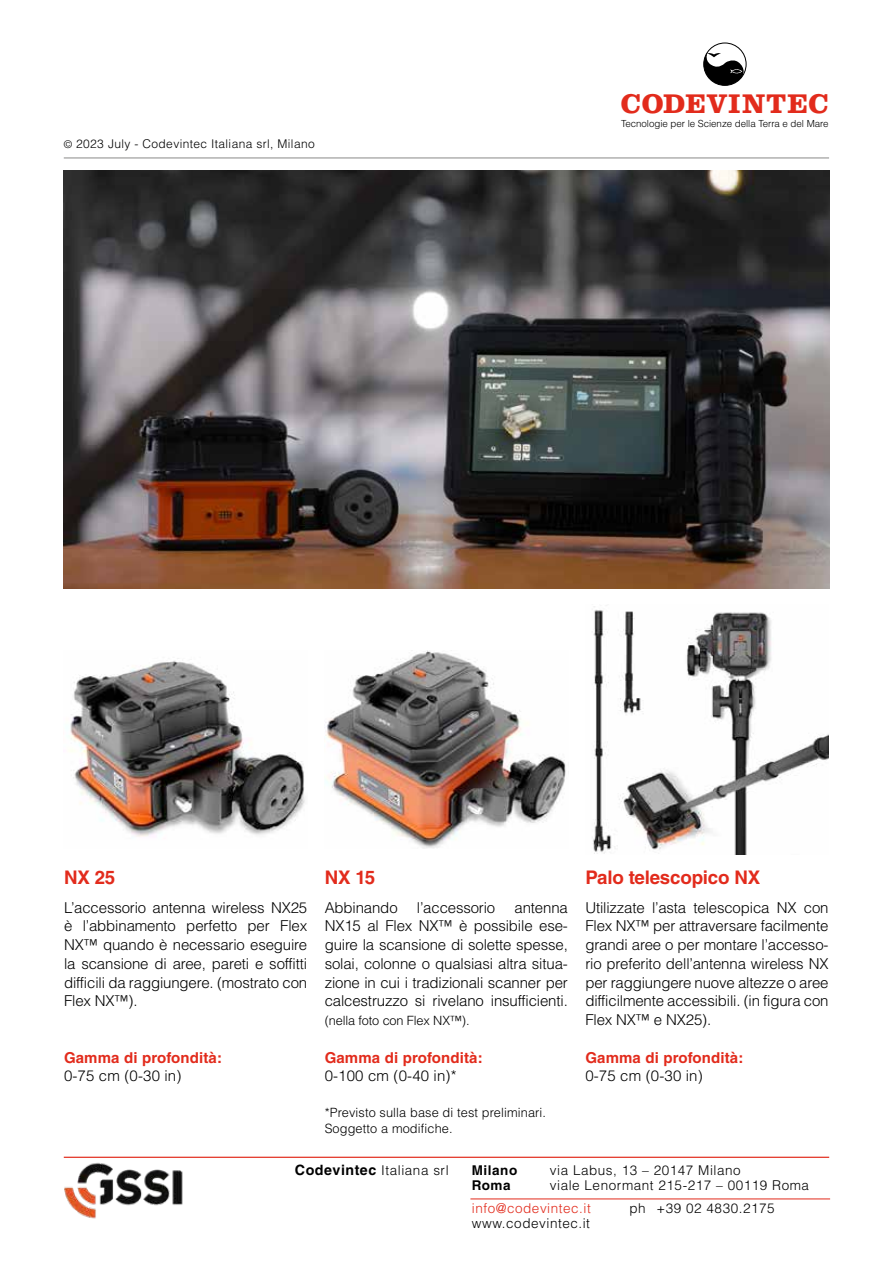
<style>
.page{position:relative;width:893px;height:1263px;background:#fff}
.page>*{position:absolute;margin:0;border:0;box-sizing:border-box;transform-origin:0 0}
.t1{font:700 28.05px "Clarendon LT Std";letter-spacing:.03em;color:#e22b1c}
.t2{font:700 18.75px "Helvetica LT Std";letter-spacing:-.01em;color:#e22b1c}
.t3{font:300 15px/18.8px "Helvetica LT Std";letter-spacing:-.01em;color:#000;text-align:justify}
.t4{font:700 15px "Helvetica LT Std";letter-spacing:.01em;color:#e22b1c}
.t5{font:300 13.5px "Helvetica LT Std";letter-spacing:.04em;color:#000}
.t6{font:300 13.5px "Helvetica LT Std";letter-spacing:.04em;color:#e22b1c}
.t7{font:700 13.5px "Helvetica LT Std";letter-spacing:.04em;color:#000}
.t8{font:300 12.75px/15.8px "Helvetica LT Std";letter-spacing:.01em;color:#000}
.t9{font:300 12.75px "Helvetica LT Std";letter-spacing:-.01em;color:#000}
.t10{font:300 12px "Helvetica LT Std";letter-spacing:.03em;color:#000}
.t11{font:300 9.75px "Helvetica LT Std";letter-spacing:-.005em;color:#000}
.s1{font-size:10.5px}
.s2{font-weight:700;font-size:14.25px}
</style>
<div class="page">
<hr style="left:470px;top:1198px;width:360px;height:1px;background:#e22b1c">
<img style="left:64px;top:1162px;width:119px;height:57px">
<hr style="left:64px;top:157px;width:765px;height:2px;background:#9d9d9c">
<hr style="left:64px;top:1157px;width:765px;height:1px;background:#e22b1c">
<svg style="left:704px;top:43px;width:42px;height:42px"></svg>
<div style="left:703px;top:43px;width:44px;height:43px;border:1px solid #000;border-radius:50%"></div>
<img style="left:64px;top:170px;width:765px;height:419px">
<img style="left:69px;top:658px;width:236px;height:179px">
<img style="left:325px;top:651px;width:241px;height:197px">
<img style="left:592px;top:606px;width:237px;height:249px">
<p class="t10" style="left:64px;top:136px;width:252px"><span class="s1">©</span> 2023 July - Codevintec Italiana srl, Milano</p>
<h1 class="t1" style="left:621px;top:87px;width:209px">CODEVINTEC</h1>
<p class="t11" style="left:621px;top:117px;width:209px">Tecnologie per le Scienze della Terra e del Mare</p>
<p class="t2" style="left:64px;top:866px;width:53px">NX 25</p>
<p class="t3" style="left:64px;top:898px;width:245px">L’accessorio antenna wireless NX25 è l’abbinamento perfetto per Flex NX™ quando è necessario eseguire la scansione di aree, pareti e soffitti difficili da raggiungere. (mostrato con Flex NX™).</p>
<p class="t4" style="left:64px;top:1048px;width:160px">Gamma di profondità:</p>
<p class="t3" style="left:64px;top:1066px;width:119px">0-75 cm (0-30 in)</p>
<p class="t2" style="left:325px;top:866px;width:52px">NX 15</p>
<p class="t3" style="left:325px;top:898px;width:74px">Abbinando</p>
<p class="t3" style="left:417px;top:898px;width:80px">l’accessorio</p>
<p class="t3" style="left:325px;top:898px;width:245px;text-indent:190px">antenna NX15 al Flex NX™ è possibile ese&shy;guire la scansione di solette spesse, solai, colonne o qualsiasi altra situa&shy;zione in cui i tradizionali scanner per calcestruzzo si rivelano insufficienti.</p>
<p class="t9" style="left:325px;top:1013px;width:146px">(nella foto con Flex NX™).</p>
<p class="t4" style="left:325px;top:1048px;width:160px">Gamma di profondità:</p>
<p class="t3" style="left:325px;top:1066px;width:133px">0-100 cm (0-40 in)*</p>
<p class="t8" style="left:325px;top:1105px;width:223px">*Previsto sulla base di test preliminari.<br>Soggetto a modifiche.</p>
<p class="t2" style="left:585px;top:866px;width:177px">Palo telescopico NX</p>
<p class="t3" style="left:585px;top:898px;width:245px">Utilizzate l’asta telescopica NX con Flex NX™ per attraversare facilmente grandi aree o per montare l’accesso&shy;rio preferito dell’antenna wireless NX per raggiungere nuove altezze o aree difficilmente accessibili. (in figura con Flex NX™ e NX25).</p>
<p class="t4" style="left:585px;top:1048px;width:160px">Gamma di profondità:</p>
<p class="t3" style="left:585px;top:1066px;width:119px">0-75 cm (0-30 in)</p>
<p class="t5" style="left:295px;top:1162px;width:155px"><span class="s2">Codevintec</span> Italiana srl</p>
<p class="t7" style="left:472px;top:1162px;width:47px">Milano</p>
<p class="t5" style="left:550px;top:1162px;width:192px">via Labus, 13 – 20147 Milano</p>
<p class="t7" style="left:472px;top:1177px;width:40px">Roma</p>
<p class="t5" style="left:550px;top:1177px;width:261px">viale Lenormant 215-217 – 00119 Roma</p>
<p class="t6" style="left:472px;top:1200px;width:121px">info@codevintec.it</p>
<p class="t5" style="left:629px;top:1200px;width:147px">ph +39 02 4830.2175</p>
<p class="t5" style="left:472px;top:1215px;width:120px">www.codevintec.it</p>
</div>
